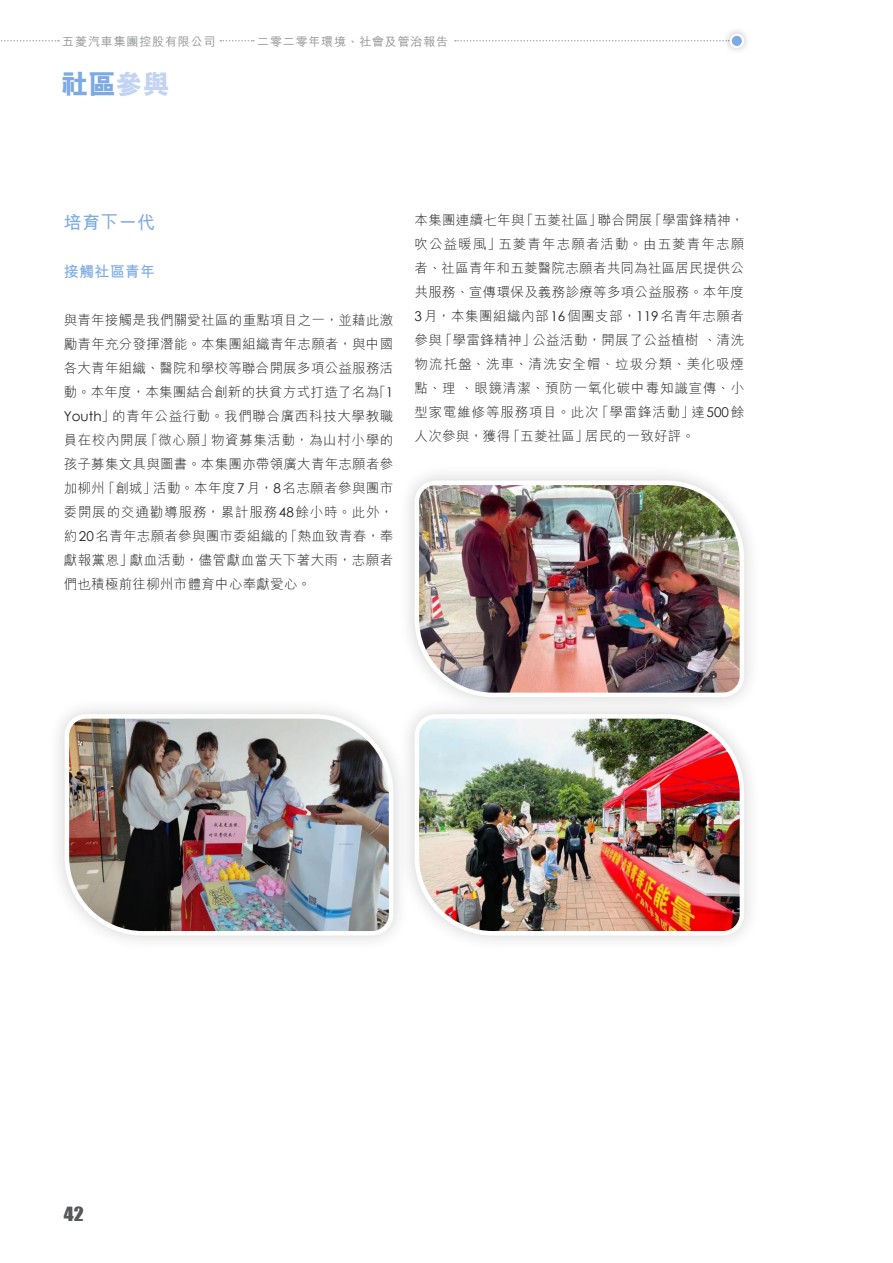
<style>
.page{position:relative;width:893px;height:1263px;background:#fff}
.page>*{position:absolute;margin:0;border:0;box-sizing:border-box;transform-origin:0 0}
.t1{font:800 27px "M Hei HK";color:#7eaae3}
.t2{font:700 18px "M Hei HK";letter-spacing:.02em;color:#7eaae3}
.t3{font:18px "Impact";color:#57585a;scale:1.1 1}
.t4{font:700 15px "M Hei HK";letter-spacing:.02em;color:#7eaae3}
.t5{font:300 13.5px/24px "M Hei HK";letter-spacing:.035em;color:#231f20;text-align:justify}
.t6{font:500 12px "M Hei HK";letter-spacing:.07em;color:#939598}
.s1{color:#c2d4f1}
.s2{font-family:"Century Gothic";font-weight:400}
</style>
<div class="page">
<svg style="left:220px;top:40px;width:34px;height:1px"></svg>
<svg style="left:455px;top:40px;width:266px;height:1px"></svg>
<svg style="left:1px;top:40px;width:58px;height:1px"></svg>
<div style="left:722px;top:26px;width:29px;height:30px;background:#231f20;opacity:.3"></div>
<div style="left:731px;top:35px;width:12px;height:12px;background:#7eaae3;border-radius:50%"></div>
<div style="left:729px;top:34px;width:15px;height:14px;border:2px solid #fff;border-radius:50%"></div>
<img style="left:62px;top:712px;width:334px;height:226px">
<img style="left:412px;top:478px;width:334px;height:219px">
<div style="left:398px;top:697px;width:363px;height:255px;background:#f8f8f8"></div>
<img style="left:412px;top:712px;width:334px;height:226px">
<p class="t6" style="left:62px;top:32px;width:155px">五菱汽車集團控股有限公司</p>
<p class="t6" style="left:257px;top:32px;width:192px">二零二零年環境、社會及管治報告</p>
<h1 class="t1" style="left:62px;top:71px;width:109px">社區<span class="s1">參與</span></h1>
<h2 class="t2" style="left:64px;top:209px;width:93px">培育下一代</h2>
<p class="t4" style="left:64px;top:260px;width:93px">接觸社區青年</p>
<p class="t5" style="left:64px;top:308px;width:331px">與青年接觸是我們關愛社區的重點項目之一，並藉此激勵青年充分發揮潛能。本集團組織青年志願者，與中國各大青年組織、醫院和學校等聯合開展多項公益服務活動。本年度，本集團結合創新的扶貧方式打造了名為「<span class="s2">1<br>Youth</span>」的青年公益行動。我們聯合廣西科技大學教職員在校內開展「微心願」物資募集活動，為山村小學的孩子募集文具與圖書。本集團亦帶領廣大青年志願者參加柳州「創城」活動。本年度<span class="s2">7</span>月，<span class="s2">8</span>名志願者參與團市委開展的交通勸導服務，累計服務<span class="s2">48</span>餘小時。此外，約<span class="s2">20</span>名青年志願者參與團市委組織的「熱血致青春，奉獻報黨恩」獻血活動，儘管獻血當天下著大雨，志願者們也積極前往柳州市體育中心奉獻愛心。</p>
<p class="t5" style="left:415px;top:208px;width:331px">本集團連續七年與「五菱社區」聯合開展「學雷鋒精神，吹公益暖風」五菱青年志願者活動。由五菱青年志願者、社區青年和五菱醫院志願者共同為社區居民提供公共服務、宣傳環保及義務診療等多項公益服務。本年度<span class="s2">3</span>月，本集團組織內部<span class="s2">16</span>個團支部，<span class="s2">119</span>名青年志願者參與「學雷鋒精神」公益活動，開展了公益植樹 、清洗物流托盤、洗車、清洗安全帽、垃圾分類、美化吸煙點、理 、眼鏡清潔、預防一氧化碳中毒知識宣傳、小型家電維修等服務項目。此次「學雷鋒活動」達<span class="s2">500</span>餘人次參與，獲得「五菱社區」居民的一致好評。</p>
<h2 class="t3" style="left:64px;top:1200px;width:20px">42</h2>
</div>
